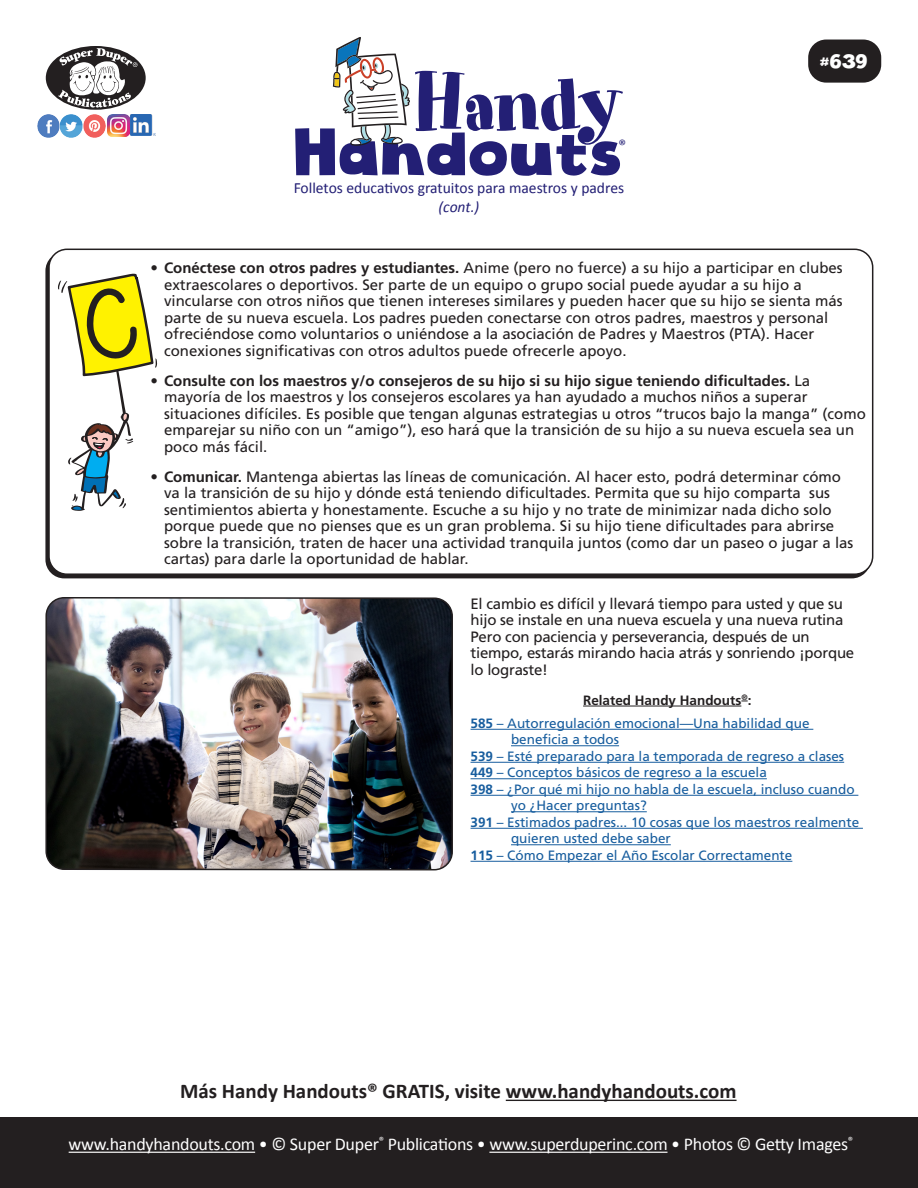
<style>
.page{position:relative;width:918px;height:1188px;background:#fff}
.page>*{position:absolute;margin:0;border:0;box-sizing:border-box;transform-origin:0 0}
.t1{font:79.2px "Art Department JNL";letter-spacing:-.03em;color:#231f75}
.t2{font:64.8px "Cloudy Witha Chanceof Love";color:#231f75}
.HH_TEXT{font:700 21px "Calibri";color:#231f20}
.t3{font:19.5px "Cloudy Witha Chanceof Love";color:#fff}
.t4{font:18px "Calibri";letter-spacing:-.015em;color:#fff}
.t5{font:15.6px "Calibri";color:#231f75}
.t6{font:italic 15.6px "Calibri";color:#231f75}
.t7{font:15.15px "Calibri";color:#231f75}
.HH_Text{font:15px/16.5px "Frutiger";color:#231f20}
.HH_Text-2{font:13.5px/16.5px "Frutiger";color:#175d9e}
.HH_Text-3{font:700 13.5px "Frutiger";color:#231f20}
.s1{font-weight:700}
</style>
<div class="page">
<div style="left:48px;top:249px;width:825px;height:326px;border:2px solid #231f20;border-radius:18px"></div>
<div style="left:808px;top:40px;width:73px;height:43px;background:#231f20;border-radius:18px"></div>
<hr style="left:506px;top:1100px;width:231px;height:1px;background:#231f20">
<div style="left:0;top:1118px;width:918px;height:70px;background:#231f20"></div>
<div style="left:46px;top:46px;width:100px;height:64px;background:#231f20;border-radius:50%"></div>
<svg style="left:58px;top:48px;width:80px;height:60px"></svg>
<img style="left:37px;top:115px;width:92px;height:22px">
<img style="left:131px;top:115px;width:24px;height:21px">
<svg style="left:333px;top:37px;width:77px;height:109px"></svg>
<hr style="left:69px;top:1152px;width:186px;height:1px;background:#fff">
<hr style="left:489px;top:1152px;width:179px;height:1px;background:#fff">
<hr style="left:583px;top:706px;width:158px;height:1px;background:#231f20">
<hr style="left:471px;top:729px;width:342px;height:1px;background:#175d9e">
<hr style="left:511px;top:745px;width:108px;height:1px;background:#175d9e">
<hr style="left:471px;top:762px;width:373px;height:1px;background:#175d9e">
<hr style="left:471px;top:778px;width:296px;height:1px;background:#175d9e">
<hr style="left:471px;top:795px;width:387px;height:1px;background:#175d9e">
<hr style="left:511px;top:811px;width:136px;height:1px;background:#175d9e">
<hr style="left:471px;top:828px;width:392px;height:1px;background:#175d9e">
<hr style="left:511px;top:844px;width:160px;height:1px;background:#175d9e">
<hr style="left:471px;top:861px;width:321px;height:1px;background:#175d9e">
<img style="left:45px;top:597px;width:408px;height:274px">
<svg style="left:58px;top:273px;width:99px;height:238px"></svg>
<p class="t1" style="left:412px;top:56px;width:213px">Handy</p>
<p class="t5" style="left:294px;top:177px;width:332px">Folletos educativos gratuitos para maestros y padres</p>
<p class="t6" style="left:439px;top:196px;width:42px">(cont.)</p>
<p class="t2" style="left:296px;top:112px;width:331px">Handouts</p>
<p class="t7" style="left:618px;top:135px;width:9px">®</p>
<p class="t3" style="left:821px;top:49px;width:49px">#639</p>
<p class="HH_Text" style="left:164px;top:259px;width:680px;text-indent:-14px"><span class="s1">• Conéctese con otros padres y estudiantes.</span> Anime (pero no fuerce) a su hijo a participar en clubes extraescolares o deportivos. Ser parte de un equipo o grupo social puede ayudar a su hijo a vincularse con otros niños que tienen intereses similares y pueden hacer que su hijo se sienta más parte de su nueva escuela. Los padres pueden conectarse con otros padres, maestros y personal ofreciéndose como voluntarios o uniéndose a la asociación de Padres y Maestros (PTA). Hacer conexiones significativas con otros adultos puede ofrecerle apoyo.</p>
<p class="HH_Text" style="left:164px;top:372px;width:703px;text-indent:-14px"><span class="s1">• Consulte con los maestros y/o consejeros de su hijo si su hijo sigue teniendo dificultades.</span> La mayoría de los maestros y los consejeros escolares ya han ayudado a muchos niños a superar situaciones difíciles. Es posible que tengan algunas estrategias u otros “trucos bajo la manga” (como emparejar su niño con un “amigo”), eso hará que la transición de su hijo a su nueva escuela sea un poco más fácil.</p>
<p class="HH_Text" style="left:164px;top:468px;width:691px;text-indent:-14px"><span class="s1">• Comunicar.</span> Mantenga abiertas las líneas de comunicación. Al hacer esto, podrá determinar cómo va la transición de su hijo y dónde está teniendo dificultades. Permita que su hijo comparta sus sentimientos abierta y honestamente. Escuche a su hijo y no trate de minimizar nada dicho solo porque puede que no pienses que es un gran problema. Si su hijo tiene dificultades para abrirse sobre la transición, traten de hacer una actividad tranquila juntos (como dar un paseo o jugar a las cartas) para darle la oportunidad de hablar.</p>
<p class="HH_Text" style="left:471px;top:595px;width:385px">El cambio es difícil y llevará tiempo para usted y que su hijo se instale en una nueva escuela y una nueva rutina Pero con paciencia y perseverancia, después de un tiempo, estarás mirando hacia atrás y sonriendo ¡porque lo lograste!</p>
<p class="HH_Text-3" style="left:583px;top:692px;width:170px">Related Handy Handouts<sup>®</sup>:</p>
<p class="HH_Text-2" style="left:511px;top:715px;width:300px;text-indent:-40px"><span class="s1">585</span> – Autorregulación emocional—Una habilidad que beneficia a todos</p>
<p class="HH_Text-2" style="left:471px;top:748px;width:375px"><span class="s1">539</span> – Esté preparado para la temporada de regreso a clases</p>
<p class="HH_Text-2" style="left:471px;top:764px;width:298px"><span class="s1">449</span> – Conceptos básicos de regreso a la escuela</p>
<p class="HH_Text-2" style="left:511px;top:781px;width:345px;text-indent:-40px"><span class="s1">398</span> – ¿Por qué mi hijo no habla de la escuela, incluso cuando yo ¿Hacer preguntas?</p>
<p class="HH_Text-2" style="left:511px;top:814px;width:350px;text-indent:-40px"><span class="s1">391</span> – Estimados padres... 10 cosas que los maestros realmente quieren usted debe saber</p>
<p class="HH_Text-2" style="left:471px;top:847px;width:323px"><span class="s1">115</span> – Cómo Empezar el Año Escolar Correctamente</p>
<p class="HH_TEXT" style="left:180px;top:1076px;width:558px">Más Handy Handouts® GRATIS, visite www.handyhandouts.com</p>
<p class="t4" style="left:69px;top:1132px;width:786px">www.handyhandouts.com • © Super Duper<sup>®</sup> Publications • www.superduperinc.com • Photos © Getty Images<sup>®</sup></p>
</div>
